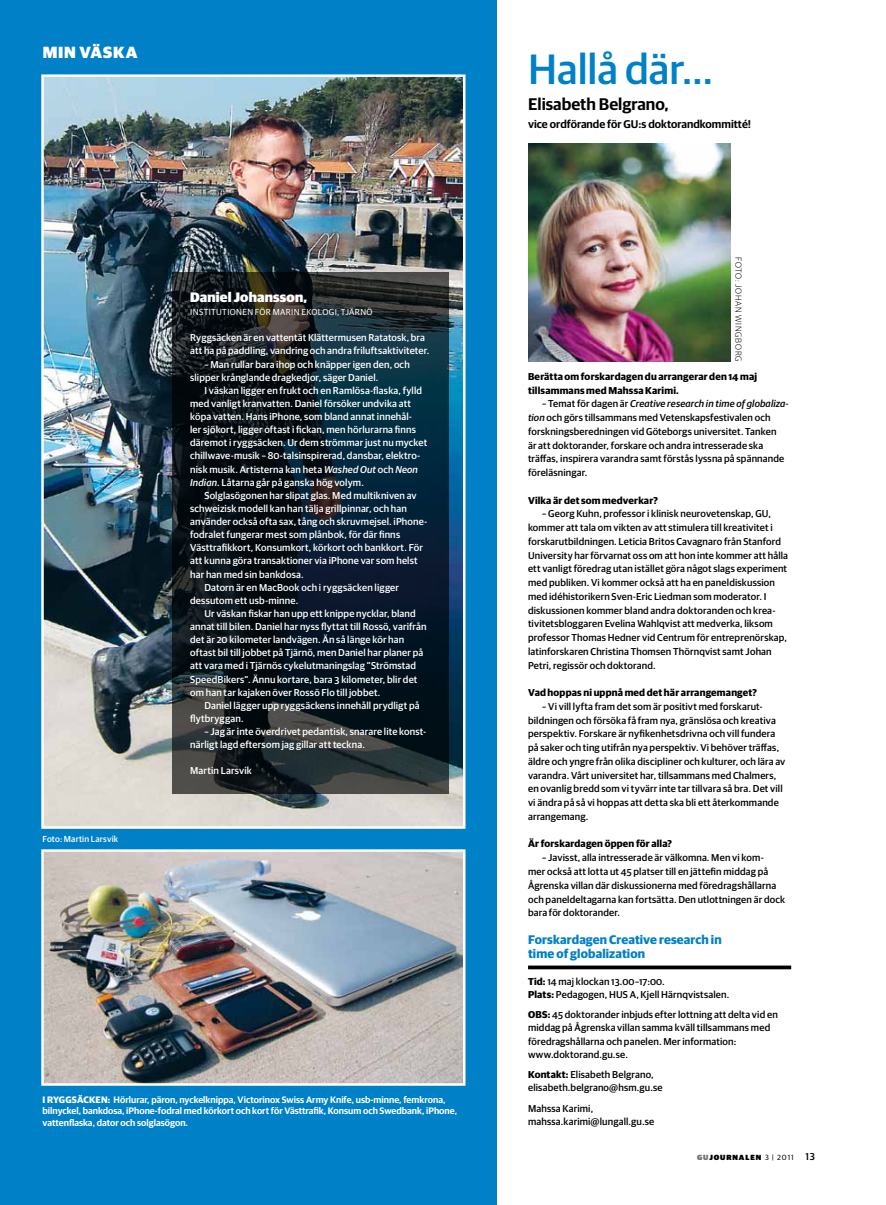
<style>
.page{position:relative;width:886px;height:1205px;background:#fff}
.page>*{position:absolute;margin:0;border:0;box-sizing:border-box;transform-origin:0 0}
.t1{font:500 42.5px "Guardian Sans";color:#0081c7}
.t2{font:600 16.88px "Guardian Sans";color:#000}
.t3{font:900 16.25px "Guardian Sans";color:#fff}
.t4{font:900 13.75px "Guardian Sans";color:#fff}
.t5{font:700 12.5px/13.8px "Guardian Sans";color:#0081c7}
.t6{font:600 11.25px "Guardian Sans";color:#000}
.t7{font:500 10px/13.8px "Guardian Sans";letter-spacing:.015em;color:#000}
.t8{font:500 10px/13.1px "Guardian Sans";letter-spacing:.015em;color:#fff}
.t9{font:700 10px/13.8px "Guardian Sans";letter-spacing:.02em;color:#000}
.t10{font:600 9.38px/11.9px "Guardian Sans";color:#fff}
.t11{font:8.75px "Guardian Sans";letter-spacing:.04em;color:#fff}
.t12{font:300 8.75px "Guardian Sans";letter-spacing:.08em;color:#000}
.t13{font:500 8.75px "Guardian Sans";letter-spacing:.015em;color:#fff}
.t14{font:900 7.5px "Guardian Sans";letter-spacing:.12em;color:#000}
.s1{font-style:italic}
.s2{font-weight:700}
.s3{color:#707172}
.s4{font-weight:400}
.s5{font-weight:500;font-size:10px}
</style>
<div class="page">
<div style="left:0;top:0;width:496px;height:1205px;background:#0081c7"></div>
<img style="left:44px;top:852px;width:418px;height:231px">
<div style="left:41px;top:849px;width:424px;height:237px;border:2px solid #fff"></div>
<img style="left:44px;top:77px;width:418px;height:749px">
<div style="left:41px;top:74px;width:424px;height:755px;border:2px solid #fff"></div>
<svg style="left:172px;top:273px;width:277px;height:521px;background:#101e27"></svg>
<img style="left:528px;top:144px;width:202px;height:217px">
<svg style="left:528px;top:965px;width:263px;height:4px"></svg>
<h3 class="t3" style="left:43px;top:40px;width:61px">MIN VÄSKA</h3>
<p class="t13" style="left:43px;top:832px;width:77px">Foto: Martin Larsvik</p>
<h3 class="t4" style="left:190px;top:287px;width:118px">Daniel Johansson,</h3>
<p class="t11" style="left:190px;top:306px;width:184px">institutionen för marin ekologi, Tjärnö</p>
<p class="t8" style="left:190px;top:330px;width:241px">Ryggsäcken är en vattentät Klättermusen Ratatosk, bra att ha på paddling, vandring och andra friluftsaktiviteter.</p>
<p class="t8" style="left:190px;top:357px;width:221px;text-indent:14px">– Man rullar bara ihop och knäpper igen den, och slipper krånglande dragkedjor, säger Daniel.</p>
<p class="t8" style="left:190px;top:383px;width:239px;text-indent:14px">I väskan ligger en frukt och en Ramlösa-flaska, fylld med vanligt kranvatten. Daniel försöker undvika att köpa vatten. Hans iPhone, som bland annat innehål-<br>ler sjökort, ligger oftast i fickan, men hörlurarna finns däremot i ryggsäcken. Ur dem strömmar just nu mycket chillwave-musik – 80-talsinspirerad, dansbar, elektro&shy;nisk musik. Artisterna kan heta <span class="s1">Washed Out</span> och <span class="s1">Neon Indian</span>. Låtarna går på ganska hög volym.</p>
<p class="t8" style="left:204px;top:488px;width:214px">Solglasögonen har slipat glas. Med multikniven av</p>
<p class="t8" style="left:190px;top:501px;width:218px">schweizisk modell kan han tälja grillpinnar, och han</p>
<p class="t8" style="left:190px;top:514px;width:239px">använder också ofta sax, tång och skruvmejsel. iPhone-</p>
<p class="t8" style="left:190px;top:527px;width:212px">fodralet fungerar mest som plånbok, för där finns</p>
<p class="t8" style="left:190px;top:540px;width:234px">Västtrafikkort, Konsumkort, körkort och bankkort. För</p>
<p class="t8" style="left:190px;top:553px;width:229px">att kunna göra transaktioner via iPhone var som helst</p>
<p class="t8" style="left:190px;top:567px;width:115px">har han med sin bankdosa.</p>
<p class="t8" style="left:204px;top:580px;width:196px">Datorn är en MacBook och i ryggsäcken ligger</p>
<p class="t8" style="left:190px;top:593px;width:110px">dessutom ett usb-minne.</p>
<p class="t8" style="left:204px;top:606px;width:213px">Ur väskan fiskar han upp ett knippe nycklar, bland</p>
<p class="t8" style="left:190px;top:619px;width:238px">annat till bilen. Daniel har nyss flyttat till Rossö, varifrån</p>
<p class="t8" style="left:190px;top:632px;width:216px">det är 20 kilometer landvägen. Än så länge kör han</p>
<p class="t8" style="left:190px;top:645px;width:235px">oftast bil till jobbet på Tjärnö, men Daniel har planer på</p>
<p class="t8" style="left:190px;top:658px;width:228px">att vara med i Tjärnös cykelutmaningslag ”Strömstad</p>
<p class="t8" style="left:190px;top:672px;width:229px">SpeedBikers”. Ännu kortare, bara 3 kilometer, blir det</p>
<p class="t8" style="left:190px;top:685px;width:192px">om han tar kajaken över Rossö Flo till jobbet.</p>
<p class="t8" style="left:204px;top:698px;width:217px">Daniel lägger upp ryggsäckens innehåll prydligt på</p>
<p class="t8" style="left:190px;top:711px;width:55px">flytbryggan.</p>
<p class="t8" style="left:190px;top:724px;width:238px;text-indent:14px">– Jag är inte överdrivet pedantisk, snarare lite konst&shy;närligt lagd eftersom jag gillar att teckna.</p>
<p class="t8" style="left:190px;top:763px;width:63px">Martin Larsvik</p>
<p class="t10" style="left:43px;top:1092px;width:416px"><span class="s2">I ryggsäcken:</span> Hörlurar, päron, nyckelknippa, Victorinox Swiss Army Knife, usb-minne, femkrona, bilnyckel, bankdosa, iPhone-fodral med körkort och kort för Västtrafik, Konsum och Swedbank, iPhone, vattenflaska, dator och solglasögon.</p>
<h1 class="t1" style="left:528px;top:38px;width:187px">Hallå där…</h1>
<h2 class="t2" style="left:528px;top:92px;width:142px">Elisabeth Belgrano,</h2>
<p class="t6" style="left:528px;top:115px;width:225px">vice ordförande för GU:s doktorandkommitté!</p>
<p class="t12" style="left:744px;top:257px;width:106px;rotate:90deg">Foto: Johan Wingborg</p>
<p class="t9" style="left:528px;top:369px;width:231px">Berätta om forskardagen du arrangerar den 14 maj tillsammans med Mahssa Karimi.</p>
<p class="t7" style="left:528px;top:396px;width:262px;text-indent:14px">– Temat för dagen är <span class="s1">Creative research in time of globaliza&shy;tion</span> och görs tillsammans med Vetenskapsfestivalen och forskningsberedningen vid Göteborgs universitet. Tanken<br>är att doktorander, forskare och andra intresserade ska träffas, inspirera varandra samt förstås lyssna på spännande föreläsningar.</p>
<p class="t9" style="left:528px;top:492px;width:131px">Vilka är det som medverkar?</p>
<p class="t7" style="left:528px;top:506px;width:262px;text-indent:14px">– Georg Kuhn, professor i klinisk neurovetenskap, GU, kommer att tala om vikten av att stimulera till kreativitet i forskarutbildningen. Leticia Britos Cavagnaro från Stanford University har förvarnat oss om att hon inte kommer att hålla ett vanligt föredrag utan istället göra något slags experiment med publiken. Vi kommer också att ha en paneldiskussion med idéhistorikern Sven-Eric Liedman som moderator. I diskussionen kommer bland andra doktoranden och krea&shy;tivitetsbloggaren Evelina Wahlqvist att medverka, liksom professor Thomas Hedner vid Centrum för entreprenörskap, latinforskaren Christina Thomsen Thörnqvist samt Johan Petri, regissör och doktorand.</p>
<p class="t9" style="left:528px;top:685px;width:230px">Vad hoppas ni uppnå med det här arrangemanget?</p>
<p class="t7" style="left:528px;top:699px;width:259px;text-indent:14px">– Vi vill lyfta fram det som är positivt med forskarut&shy;bildningen och försöka få fram nya, gränslösa och kreativa perspektiv. Forskare är nyfikenhetsdrivna och vill fundera på saker och ting utifrån nya perspektiv. Vi behöver träffas, äldre och yngre från olika discipliner och kulturer, och lära av varandra. Vårt universitet har, tillsammans med Chalmers, en ovanlig bredd som vi tyvärr inte tar tillvara så bra. Det vill vi ändra på så vi hoppas att detta ska bli ett återkommande arrangemang.</p>
<p class="t9" style="left:528px;top:836px;width:146px">Är forskardagen öppen för alla?</p>
<p class="t7" style="left:528px;top:850px;width:259px;text-indent:14px">– Javisst, alla intresserade är välkomna. Men vi kom-<br>mer också att lotta ut 45 platser till en jättefin middag på Ågrenska villan där diskussionerna med föredragshållarna och paneldeltagarna kan fortsätta. Den utlottningen är dock bara för doktorander.</p>
<p class="t5" style="left:528px;top:931px;width:195px">Forskardagen Creative research in time of globalization</p>
<p class="t7" style="left:528px;top:973px;width:203px;line-height:13.1px"><span class="s2">Tid:</span> 14 maj klockan 13.00–17:00.<br><span class="s2">Plats:</span> Pedagogen, HUS A, Kjell Härnqvistsalen.</p>
<p class="t9" style="left:528px;top:1007px;width:8px">OBS</p>
<p class="t7" style="left:528px;top:1007px;width:251px;line-height:13.1px;text-indent:20px"><span class="s2">:</span> 45 doktorander inbjuds efter lottning att delta vid en middag på Ågrenska villan samma kväll tillsammans med föredragshållarna och panelen. Mer information: www.doktorand.gu.se.</p>
<p class="t7" style="left:528px;top:1067px;width:136px;line-height:13.1px"><span class="s2">Kontakt:</span> Elisabeth Belgrano, elisabeth.belgrano@hsm.gu.se</p>
<p class="t7" style="left:528px;top:1101px;width:128px;line-height:13.1px">Mahssa Karimi, mahssa.karimi@lungall.gu.se</p>
<p class="t14" style="left:697px;top:1151px;width:119px"><span class="s3">GU</span>JOURNALEN <span class="s4">3 | 2011</span> <span class="s5">13</span></p>
</div>
